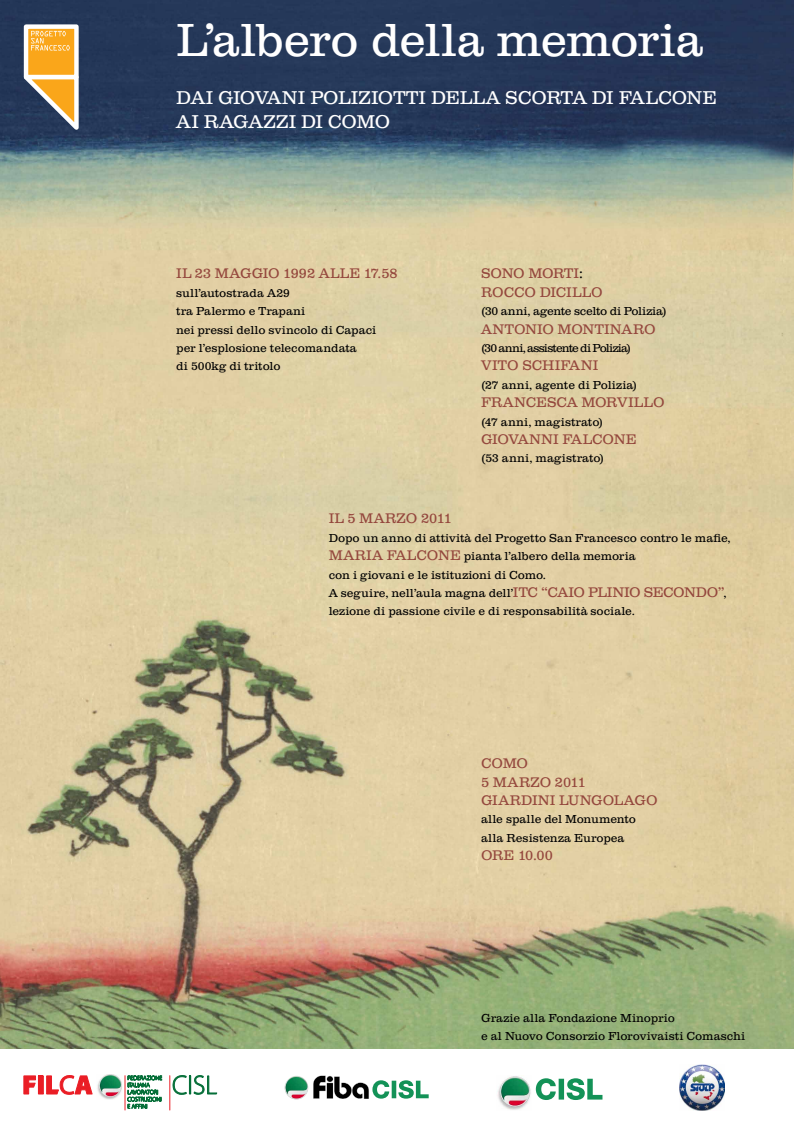
<style>
.page{position:relative;width:794px;height:1134px;background:#fff}
.page>*{position:absolute;margin:0;border:0;box-sizing:border-box;transform-origin:0 0}
.t1{font:300 48px "Clarendon TOT";letter-spacing:-.01em;color:#fff}
.t2{font:300 19.2px/24px "Clarendon TOT";letter-spacing:-.01em;color:#fff}
.t3{font:300 14.4px/18.4px "Clarendon TOT";color:#94473d}
.t4{font:300 14.4px "Clarendon TOT";letter-spacing:-.02em;color:#94473d}
.t5{font:300 12px/18.4px "Clarendon TOT";letter-spacing:-.005em;color:#000}
.s1{color:#000}
.s2{font-size:14.4px;color:#94473d}
.s3{font-size:12px;color:#000}
</style>
<div class="page">
<img style="left:0;top:0;width:794px;height:1049px">
<svg style="left:173px;top:1075px;width:44px;height:19px"></svg>
<svg style="left:127px;top:1075px;width:35px;height:33px"></svg>
<hr style="left:125px;top:1076px;width:1px;height:34px;background:#ea1d25">
<hr style="left:170px;top:1076px;width:1px;height:34px;background:#ea1d25">
<svg style="left:24px;top:1076px;width:12px;height:18px"></svg>
<div style="left:38px;top:1076px;width:5px;height:18px;background:#ea1d25"></div>
<svg style="left:47px;top:1075px;width:45px;height:19px"></svg>
<img style="left:97px;top:1074px;width:25px;height:25px">
<img style="left:679px;top:1064px;width:45px;height:46px">
<img style="left:313px;top:1076px;width:56px;height:23px">
<img style="left:284px;top:1076px;width:24px;height:23px;border-radius:12px">
<svg style="left:372px;top:1080px;width:57px;height:19px"></svg>
<img style="left:497px;top:1076px;width:34px;height:34px">
<svg style="left:536px;top:1078px;width:66px;height:22px"></svg>
<div style="left:24px;top:24px;width:55px;height:55px;background:#faa61a;border:4px solid #fff"></div>
<svg style="left:20px;top:71px;width:61px;height:67px;background:#887c68"></svg>
<svg style="left:31px;top:31px;width:39px;height:20px"></svg>
<h1 class="t1" style="left:176px;top:12px;width:528px">L’albero della memoria</h1>
<h2 class="t2" style="left:176px;top:86px;width:542px">dai giovani poliziotti della scorta di Falcone ai ragazzi di Como</h2>
<p class="t3" style="left:176px;top:264px;width:223px">Il 23 maggio 1992 alle 17.58</p>
<p class="t5" style="left:176px;top:284px;width:202px">sull’autostrada A29<br>tra Palermo e Trapani<br>nei pressi dello svincolo di Capaci per l’esplosione telecomandata<br>di 500kg di tritolo</p>
<p class="t3" style="left:481px;top:264px;width:123px">sono morti<span class="s1">:<br></span>Rocco Dicillo</p>
<p class="t5" style="left:481px;top:302px;width:187px">(30 anni, agente scelto di Polizia)</p>
<p class="t3" style="left:481px;top:320px;width:176px">Antonio Montinaro</p>
<p class="t5" style="left:481px;top:339px;width:151px">(30 anni, assistente di Polizia)</p>
<p class="t3" style="left:481px;top:356px;width:119px">Vito Schifani</p>
<p class="t5" style="left:481px;top:376px;width:158px">(27 anni, agente di Polizia)</p>
<p class="t3" style="left:481px;top:393px;width:185px">Francesca Morvillo</p>
<p class="t5" style="left:481px;top:412px;width:123px">(47 anni, magistrato)</p>
<p class="t3" style="left:481px;top:430px;width:157px">Giovanni Falcone</p>
<p class="t5" style="left:481px;top:449px;width:125px">(53 anni, magistrato)</p>
<p class="t3" style="left:329px;top:509px;width:125px">il 5 marzo 2011</p>
<p class="t5" style="left:329px;top:529px;width:404px">Dopo un anno di attività del Progetto San Francesco contro le mafie, <span class="s2">Maria Falcone</span> pianta l’albero della memoria<br>con i giovani e le istituzioni di Como.<br>A seguire, nell’aula magna dell’<span class="s2">ITC</span></p>
<p class="t4" style="left:541px;top:584px;width:187px">“Caio Plinio Secondo”<span class="s3">,</span></p>
<p class="t5" style="left:329px;top:602px;width:308px">lezione di passione civile e di responsabilità sociale.</p>
<p class="t3" style="left:481px;top:754px;width:178px">como<br>5 marzo 2011<br>Giardini Lungolago</p>
<p class="t5" style="left:481px;top:810px;width:156px">alle spalle del Monumento alla Resistenza Europea</p>
<p class="t3" style="left:481px;top:846px;width:73px">ore 10.00</p>
<p class="t5" style="left:481px;top:1009px;width:266px">Grazie alla Fondazione Minoprio<br>e al Nuovo Consorzio Florovivaisti Comaschi</p>
</div>
